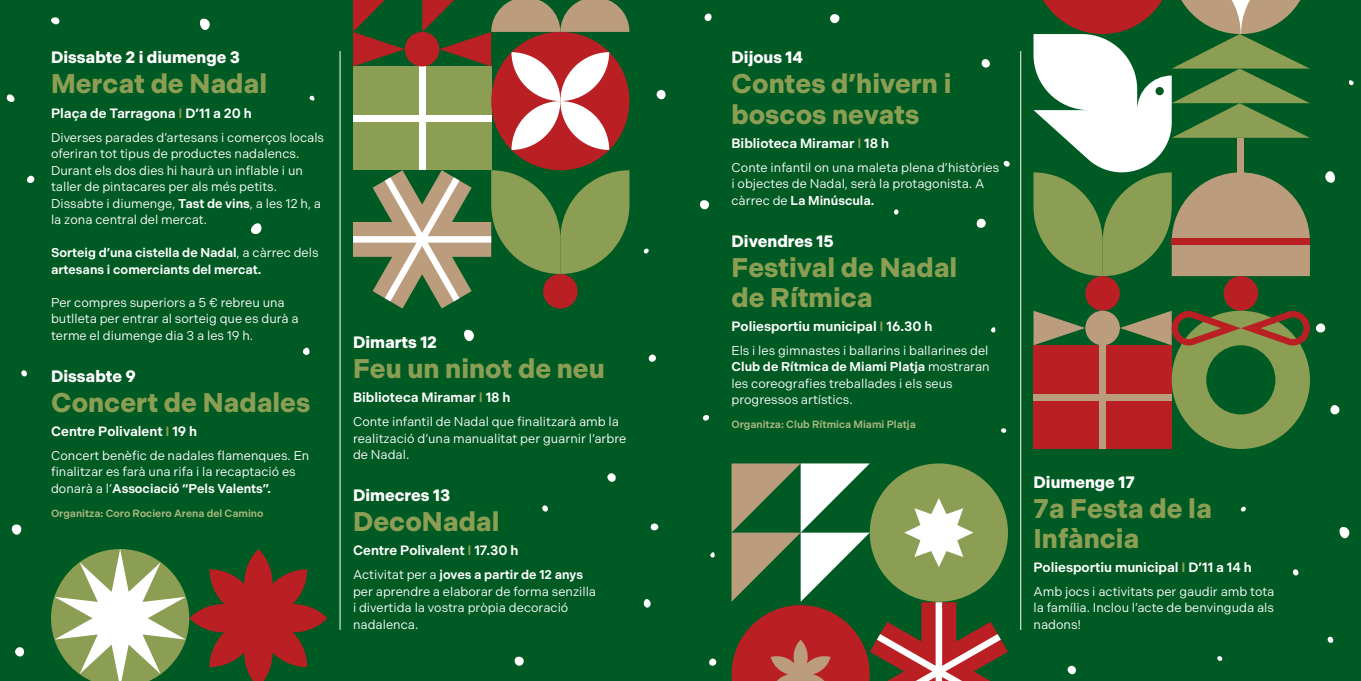
<style>
.page{position:relative;width:1361px;height:681px;background:#fff}
.page>*{position:absolute;margin:0;border:0;box-sizing:border-box;transform-origin:0 0}
.t1{font:700 27px/30px "Indivisible";color:#8b9e53}
.t2{font:700 16.5px "Indivisible";color:#fff}
.t3{font:600 13.5px "Indivisible";color:#fff}
.t4{font:12.75px/16.5px "Indivisible";color:#fff}
.t5{font:600 12.75px/16.5px "Indivisible";color:#fff}
.t6{font:600 10.5px "Indivisible";color:#aab77f}
.s1{color:#8b9e53}
.s2{font-weight:600}
.s3{font-weight:400}
</style>
<div class="page">
<div style="left:0;top:0;width:1361px;height:680px;background:#005a23"></div>
<hr style="left:340px;top:51px;width:1px;height:578px;background:#fff">
<hr style="left:1020px;top:51px;width:1px;height:578px;background:#fff">
<svg style="left:251px;top:223px;width:11px;height:11px"></svg>
<svg style="left:464px;top:329px;width:10px;height:13px"></svg>
<svg style="left:302px;top:347px;width:8px;height:8px"></svg>
<svg style="left:21px;top:370px;width:6px;height:7px"></svg>
<svg style="left:11px;top:524px;width:11px;height:10px"></svg>
<svg style="left:51px;top:17px;width:9px;height:8px"></svg>
<svg style="left:199px;top:18px;width:11px;height:12px"></svg>
<svg style="left:656px;top:89px;width:10px;height:11px"></svg>
<svg style="left:542px;top:505px;width:6px;height:7px"></svg>
<svg style="left:607px;top:473px;width:9px;height:9px"></svg>
<svg style="left:309px;top:96px;width:6px;height:4px"></svg>
<svg style="left:648px;top:354px;width:8px;height:8px"></svg>
<svg style="left:830px;top:14px;width:10px;height:10px"></svg>
<svg style="left:643px;top:248px;width:6px;height:6px"></svg>
<svg style="left:703px;top:415px;width:7px;height:6px"></svg>
<svg style="left:650px;top:523px;width:8px;height:7px"></svg>
<svg style="left:643px;top:599px;width:8px;height:8px"></svg>
<svg style="left:27px;top:175px;width:8px;height:8px"></svg>
<svg style="left:6px;top:94px;width:9px;height:8px"></svg>
<svg style="left:991px;top:327px;width:5px;height:5px"></svg>
<svg style="left:514px;top:656px;width:10px;height:10px"></svg>
<svg style="left:1001px;top:428px;width:6px;height:5px"></svg>
<svg style="left:1003px;top:160px;width:7px;height:7px"></svg>
<svg style="left:976px;top:218px;width:10px;height:10px"></svg>
<svg style="left:894px;top:209px;width:5px;height:6px"></svg>
<svg style="left:1325px;top:171px;width:10px;height:12px"></svg>
<svg style="left:1293px;top:569px;width:6px;height:6px"></svg>
<svg style="left:981px;top:59px;width:9px;height:9px"></svg>
<svg style="left:1349px;top:80px;width:5px;height:5px"></svg>
<svg style="left:1240px;top:506px;width:6px;height:5px"></svg>
<svg style="left:1339px;top:526px;width:10px;height:13px"></svg>
<svg style="left:1327px;top:636px;width:6px;height:7px"></svg>
<svg style="left:1067px;top:665px;width:9px;height:9px"></svg>
<svg style="left:709px;top:658px;width:8px;height:8px"></svg>
<svg style="left:700px;top:200px;width:9px;height:10px"></svg>
<svg style="left:710px;top:552px;width:5px;height:5px"></svg>
<svg style="left:1217px;top:656px;width:5px;height:5px"></svg>
<svg style="left:51px;top:549px;width:276px;height:131px"></svg>
<svg style="left:15px;top:647px;width:9px;height:10px"></svg>
<svg style="left:704px;top:13px;width:8px;height:8px"></svg>
<div style="left:1085px;top:276px;width:35px;height:34px;background:#ba1f24;border-radius:50%"></div>
<div style="left:1033px;top:345px;width:138px;height:104px;background:#ba1f24"></div>
<div style="left:1099px;top:345px;width:7px;height:104px;background:#bb9c7d"></div>
<div style="left:1033px;top:394px;width:138px;height:6px;background:#bb9c7d"></div>
<svg style="left:1033px;top:310px;width:52px;height:35px"></svg>
<div style="left:1085px;top:310px;width:35px;height:35px;background:#bb9c7d;border-radius:17px"></div>
<div style="left:1223px;top:276px;width:35px;height:34px;background:#ba1f24;border-radius:17px"></div>
<svg style="left:1120px;top:310px;width:220px;height:139px"></svg>
<svg style="left:1033px;top:0;width:277px;height:276px"></svg>
<svg style="left:731px;top:463px;width:277px;height:217px"></svg>
<div style="left:353px;top:66px;width:138px;height:104px;background:#8b9e53"></div>
<div style="left:419px;top:66px;width:6px;height:104px;background:#fff"></div>
<div style="left:353px;top:115px;width:138px;height:6px;background:#fff"></div>
<div style="left:405px;top:32px;width:34px;height:34px;background:#ba2024;border-radius:17px"></div>
<svg style="left:353px;top:170px;width:276px;height:138px"></svg>
<div style="left:491px;top:32px;width:138px;height:138px;background:#ba1f24;border-radius:69px"></div>
<svg style="left:353px;top:0;width:52px;height:66px"></svg>
<svg style="left:422px;top:0;width:207px;height:150px"></svg>
<p class="t2" style="left:51px;top:51px;width:191px">Dissabte 2 i diumenge 3</p>
<h1 class="t1" style="left:51px;top:71px;width:218px">Mercat de Nadal</h1>
<p class="t3" style="left:51px;top:107px;width:202px">Plaça de Tarragona <span class="s1">I</span> D’11 a 20 h</p>
<p class="t4" style="left:51px;top:130px;width:275px">Diverses parades d’artesans i comerços locals oferiran tot tipus de productes nadalencs.<br>Durant els dos dies hi haurà un inflable i un taller de pintacares per als més petits.<br>Dissabte i diumenge, <span class="s2">Tast de vins</span>, a les 12 h, a la zona central del mercat.</p>
<p class="t5" style="left:51px;top:245px;width:269px">Sorteig d’una cistella de Nadal<span class="s3">, a càrrec dels </span>artesans i comerciants del mercat.</p>
<p class="t4" style="left:51px;top:295px;width:249px">Per compres superiors a 5 € rebreu una butlleta per entrar al sorteig que es durà a terme el diumenge dia 3 a les 19 h.</p>
<p class="t2" style="left:51px;top:369px;width:86px">Dissabte 9</p>
<h1 class="t1" style="left:51px;top:389px;width:261px">Concert de Nadales</h1>
<p class="t3" style="left:51px;top:425px;width:148px">Centre Polivalent <span class="s1">I</span> 19 h</p>
<p class="t4" style="left:51px;top:448px;width:260px">Concert benèfic de nadales flamenques. En finalitzar es farà una rifa i la recaptació es donarà a l’<span class="s2">Associació “Pels Valents”.</span></p>
<p class="t6" style="left:51px;top:509px;width:214px">Organitza: Coro Rociero Arena del Camino</p>
<p class="t2" style="left:353px;top:335px;width:86px">Dimarts 12</p>
<h1 class="t1" style="left:353px;top:355px;width:253px">Feu un ninot de neu</h1>
<p class="t3" style="left:353px;top:392px;width:159px">Biblioteca Miramar <span class="s1">I</span> 18 h</p>
<p class="t4" style="left:353px;top:414px;width:275px">Conte infantil de Nadal que finalitzarà amb la realització d’una manualitat per guarnir l’arbre de Nadal.</p>
<p class="t2" style="left:353px;top:488px;width:99px">Dimecres 13</p>
<h1 class="t1" style="left:353px;top:508px;width:148px">DecoNadal</h1>
<p class="t3" style="left:353px;top:545px;width:167px">Centre Polivalent <span class="s1">I</span> 17.30 h</p>
<p class="t4" style="left:353px;top:567px;width:245px">Activitat per a <span class="s2">joves a partir de 12 anys </span>per aprendre a elaborar de forma senzilla i divertida la vostra pròpia decoració nadalenca.</p>
<p class="t2" style="left:731px;top:51px;width:73px">Dijous 14</p>
<h1 class="t1" style="left:731px;top:71px;width:221px">Contes d’hivern i boscos nevats</h1>
<p class="t3" style="left:731px;top:137px;width:159px">Biblioteca Miramar <span class="s1">I</span> 18 h</p>
<p class="t4" style="left:731px;top:160px;width:269px">Conte infantil on una maleta plena d’històries i objectes de Nadal, serà la protagonista. A càrrec de <span class="s2">La Minúscula.</span></p>
<p class="t2" style="left:731px;top:234px;width:104px">Divendres 15</p>
<h1 class="t1" style="left:731px;top:254px;width:227px">Festival de Nadal de Rítmica</h1>
<p class="t3" style="left:731px;top:320px;width:202px">Poliesportiu municipal <span class="s1">I</span> 16.30 h</p>
<p class="t4" style="left:731px;top:343px;width:260px">Els i les gimnastes i ballarins i ballarines del <span class="s2">Club de Rítmica de Miami Platja</span> mostraran les coreografies treballades i els seus progressos artístics.</p>
<p class="t6" style="left:731px;top:420px;width:186px">Organitza: Club Rítmica Miami Platja</p>
<p class="t2" style="left:1033px;top:475px;width:103px">Diumenge 17</p>
<h1 class="t1" style="left:1033px;top:495px;width:180px">7a Festa de la<br>Infància</h1>
<p class="t3" style="left:1033px;top:561px;width:220px">Poliesportiu municipal <span class="s1">I</span> D’11 a 14 h</p>
<p class="t4" style="left:1033px;top:583px;width:242px;text-align:justify">Amb jocs i activitats per gaudir amb tota la família. Inclou l’acte de benvinguda als nadons!</p>
</div>
